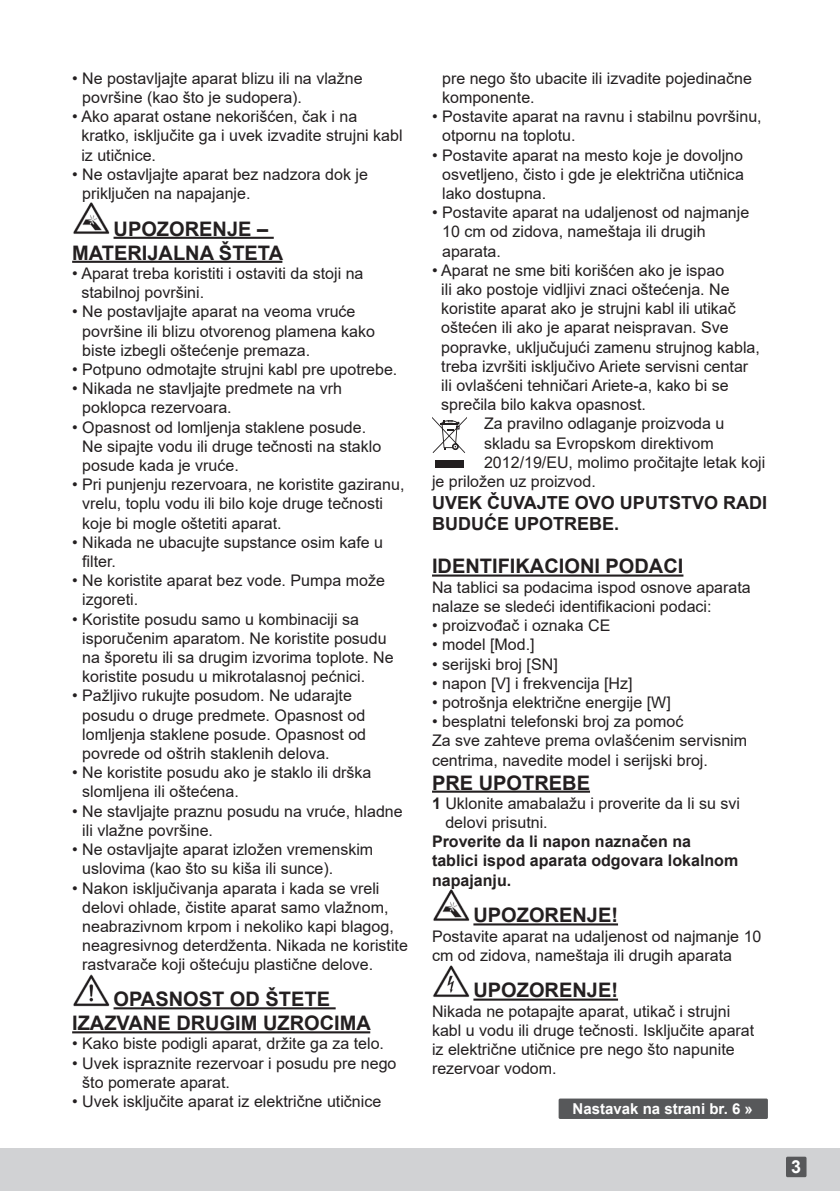
<style>
.page{position:relative;width:840px;height:1191px;background:#fff}
.page>*{position:absolute;margin:0;border:0;box-sizing:border-box;transform-origin:0 0}
.copy_text{font:700 20px/24px "Arial";color:#231f20}
.copy_text-2{font:700 18px/21.6px "Arial";color:#231f20}
.copy_text-3{font:700 18px "Arial";color:#fff}
.copy_text-4{font:16px/19.2px "Arial";color:#231f20}
.copy_text-5{font:700 16px/19.2px "Arial";color:#231f20}
.copy_text-6{font:700 15px "Arial";color:#fff}
.s1{font-weight:700}
</style>
<div class="page">
<div style="left:435px;top:460px;width:28px;height:7px;background:#231f20"></div>
<svg style="left:432px;top:417px;width:34px;height:36px"></svg>
<div style="left:0;top:1148px;width:839px;height:43px;background:#d1d2d4"></div>
<div style="left:785px;top:1156px;width:21px;height:21px;background:#57585a;border-radius:2px"></div>
<div style="left:558px;top:1098px;width:209px;height:21px;background:#57585a;border-radius:2px"></div>
<hr style="left:113px;top:237px;width:160px;height:2px;background:#231f20">
<hr style="left:72px;top:261px;width:210px;height:2px;background:#231f20">
<hr style="left:113px;top:1007px;width:222px;height:2px;background:#231f20">
<hr style="left:72px;top:1031px;width:298px;height:2px;background:#231f20">
<img style="left:73px;top:203px;width:37px;height:31px">
<img style="left:73px;top:974px;width:37px;height:32px">
<hr style="left:432px;top:574px;width:251px;height:2px;background:#231f20">
<hr style="left:432px;top:790px;width:157px;height:2px;background:#231f20">
<hr style="left:473px;top:923px;width:144px;height:2px;background:#231f20">
<hr style="left:473px;top:998px;width:144px;height:2px;background:#231f20">
<img style="left:433px;top:889px;width:37px;height:32px">
<img style="left:433px;top:965px;width:37px;height:32px">
<p class="copy_text-4" style="left:82px;top:68px;width:282px;text-indent:-10px">• Ne postavljajte aparat blizu ili na vlažne površine (kao što je sudopera).</p>
<p class="copy_text-4" style="left:81px;top:107px;width:322px;text-indent:-9px">• Ako aparat ostane nekorišćen, čak i na kratko, isključite ga i uvek izvadite strujni kabl iz utičnice.</p>
<p class="copy_text-4" style="left:82px;top:164px;width:287px;text-indent:-10px">• Ne ostavljajte aparat bez nadzora dok je priključen na napajanje.</p>
<p class="copy_text" style="left:72px;top:217px;width:212px;text-indent:41px">UPOZORENJE –<br>MATERIJALNA ŠTETA</p>
<p class="copy_text-4" style="left:81px;top:263px;width:283px;text-indent:-9px">• Aparat treba koristiti i ostaviti da stoji na stabilnoj površini.</p>
<p class="copy_text-4" style="left:82px;top:302px;width:294px;text-indent:-10px">• Ne postavljajte aparat na veoma vruće površine ili blizu otvorenog plamena kako biste izbegli oštećenje premaza.</p>
<p class="copy_text-4" style="left:72px;top:359px;width:326px">• Potpuno odmotajte strujni kabl pre upotrebe.</p>
<p class="copy_text-4" style="left:82px;top:379px;width:261px;text-indent:-10px">• Nikada ne stavljajte predmete na vrh poklopca rezervoara.</p>
<p class="copy_text-4" style="left:82px;top:417px;width:300px;text-indent:-10px">• Opasnost od lomljenja staklene posude.<br>Ne sipajte vodu ili druge tečnosti na staklo posude kada je vruće.</p>
<p class="copy_text-4" style="left:82px;top:475px;width:323px;text-indent:-10px">• Pri punjenju rezervoara, ne koristite gaziranu, vrelu, toplu vodu ili bilo koje druge tečnosti koje bi mogle oštetiti aparat.</p>
<p class="copy_text-4" style="left:82px;top:532px;width:302px;text-indent:-10px">• Nikada ne ubacujte supstance osim kafe u filter.</p>
<p class="copy_text-4" style="left:82px;top:571px;width:304px;text-indent:-10px">• Ne koristite aparat bez vode. Pumpa može izgoreti.</p>
<p class="copy_text-4" style="left:82px;top:609px;width:313px;text-indent:-10px">• Koristite posudu samo u kombinaciji sa isporučenim aparatom. Ne koristite posudu na šporetu ili sa drugim izvorima toplote. Ne koristite posudu u mikrotalasnoj pećnici.</p>
<p class="copy_text-4" style="left:82px;top:686px;width:285px;text-indent:-10px">• Pažljivo rukujte posudom. Ne udarajte posudu o druge predmete. Opasnost od lomljenja staklene posude. Opasnost od povrede od oštrih staklenih delova.</p>
<p class="copy_text-4" style="left:82px;top:763px;width:290px;text-indent:-10px">• Ne koristite posudu ako je staklo ili drška slomljena ili oštećena.</p>
<p class="copy_text-4" style="left:82px;top:801px;width:322px;text-indent:-10px">• Ne stavljajte praznu posudu na vruće, hladne ili vlažne površine.</p>
<p class="copy_text-4" style="left:82px;top:839px;width:292px;text-indent:-10px">• Ne ostavljajte aparat izložen vremenskim uslovima (kao što su kiša ili sunce).</p>
<p class="copy_text-4" style="left:82px;top:878px;width:327px;text-indent:-10px">• Nakon isključivanja aparata i kada se vreli delovi ohlade, čistite aparat samo vlažnom, neabrazivnom krpom i nekoliko kapi blagog, neagresivnog deterdženta. Nikada ne koristite rastvarače koji oštećuju plastične delove.</p>
<p class="copy_text" style="left:72px;top:987px;width:300px;text-align:center">OPASNOST OD ŠTETE<br>IZAZVANE DRUGIM UZROCIMA</p>
<p class="copy_text-4" style="left:72px;top:1034px;width:313px">• Kako biste podigli aparat, držite ga za telo.</p>
<p class="copy_text-4" style="left:82px;top:1053px;width:315px;text-indent:-10px">• Uvek ispraznite rezervoar i posudu pre nego što pomerate aparat.</p>
<p class="copy_text-4" style="left:72px;top:1091px;width:310px">• Uvek isključite aparat iz električne utičnice</p>
<p class="copy_text-4" style="left:442px;top:68px;width:311px">pre nego što ubacite ili izvadite pojedinačne komponente.</p>
<p class="copy_text-4" style="left:442px;top:107px;width:321px;text-indent:-10px">• Postavite aparat na ravnu i stabilnu površinu, otpornu na toplotu.</p>
<p class="copy_text-4" style="left:442px;top:145px;width:303px;text-align:justify;text-indent:-10px">• Postavite aparat na mesto koje je dovoljno osvetljeno, čisto i gde je električna utičnica lako dostupna.</p>
<p class="copy_text-4" style="left:442px;top:203px;width:308px;text-indent:-10px">• Postavite aparat na udaljenost od najmanje<br>10 cm od zidova, nameštaja ili drugih aparata.</p>
<p class="copy_text-4" style="left:441px;top:260px;width:320px;text-indent:-9px">• Aparat ne sme biti korišćen ako je ispao<br>ili ako postoje vidljivi znaci oštećenja. Ne koristite aparat ako je strujni kabl ili utikač oštećen ili ako je aparat neispravan. Sve popravke, uključujući zamenu strujnog kabla, treba izvršiti isključivo Ariete servisni centar ili ovlašćeni tehničari Ariete-a, kako bi se sprečila bilo kakva opasnost.</p>
<p class="copy_text-4" style="left:483px;top:414px;width:242px">Za pravilno odlaganje proizvoda u</p>
<p class="copy_text-4" style="left:483px;top:433px;width:231px">skladu sa Evropskom direktivom</p>
<p class="copy_text-4" style="left:483px;top:452px;width:282px">2012/19/EU, molimo pročitajte letak koji</p>
<p class="copy_text-4" style="left:432px;top:472px;width:165px">je priložen uz proizvod.</p>
<p class="copy_text-2" style="left:432px;top:492px;width:336px">UVEK ČUVAJTE OVO UPUTSTVO RADI<br>BUDUĆE UPOTREBE.</p>
<p class="copy_text" style="left:432px;top:554px;width:253px">IDENTIFIKACIONI PODACI</p>
<p class="copy_text-4" style="left:432px;top:577px;width:320px">Na tablici sa podacima ispod osnove aparata nalaze se sledeći identifikacioni podaci:</p>
<p class="copy_text-4" style="left:432px;top:616px;width:180px">• proizvođač i oznaka CE</p>
<p class="copy_text-4" style="left:432px;top:635px;width:104px">• model [Mod.]</p>
<p class="copy_text-4" style="left:432px;top:654px;width:127px">• serijski broj [SN]</p>
<p class="copy_text-4" style="left:432px;top:673px;width:202px">• napon [V] i frekvencija [Hz]</p>
<p class="copy_text-4" style="left:432px;top:692px;width:240px">• potrošnja električne energije [W]</p>
<p class="copy_text-4" style="left:432px;top:712px;width:253px">• besplatni telefonski broj za pomoć</p>
<p class="copy_text-4" style="left:432px;top:731px;width:316px">Za sve zahteve prema ovlašćenim servisnim centrima, navedite model i serijski broj.</p>
<p class="copy_text" style="left:432px;top:770px;width:159px">PRE UPOTREBE</p>
<p class="copy_text-4" style="left:445px;top:793px;width:296px;text-indent:-13px"><span class="s1">1</span> Uklonite amabalažu i proverite da li su svi delovi prisutni.</p>
<p class="copy_text-5" style="left:432px;top:832px;width:307px">Proverite da li napon naznačen na tablici ispod aparata odgovara lokalnom napajanju.</p>
<p class="copy_text" style="left:473px;top:903px;width:146px">UPOZORENJE!</p>
<p class="copy_text-4" style="left:432px;top:926px;width:331px">Postavite aparat na udaljenost od najmanje 10 cm od zidova, nameštaja ili drugih aparata</p>
<p class="copy_text" style="left:473px;top:978px;width:146px">UPOZORENJE!</p>
<p class="copy_text-4" style="left:432px;top:1001px;width:323px">Nikada ne potapajte aparat, utikač i strujni kabl u vodu ili druge tečnosti. Isključite aparat iz električne utičnice pre nego što napunite rezervoar vodom.</p>
<p class="copy_text-6" style="left:572px;top:1098px;width:182px">Nastavak na strani br. 6 »</p>
<p class="copy_text-3" style="left:790px;top:1154px;width:11px">3</p>
</div>
